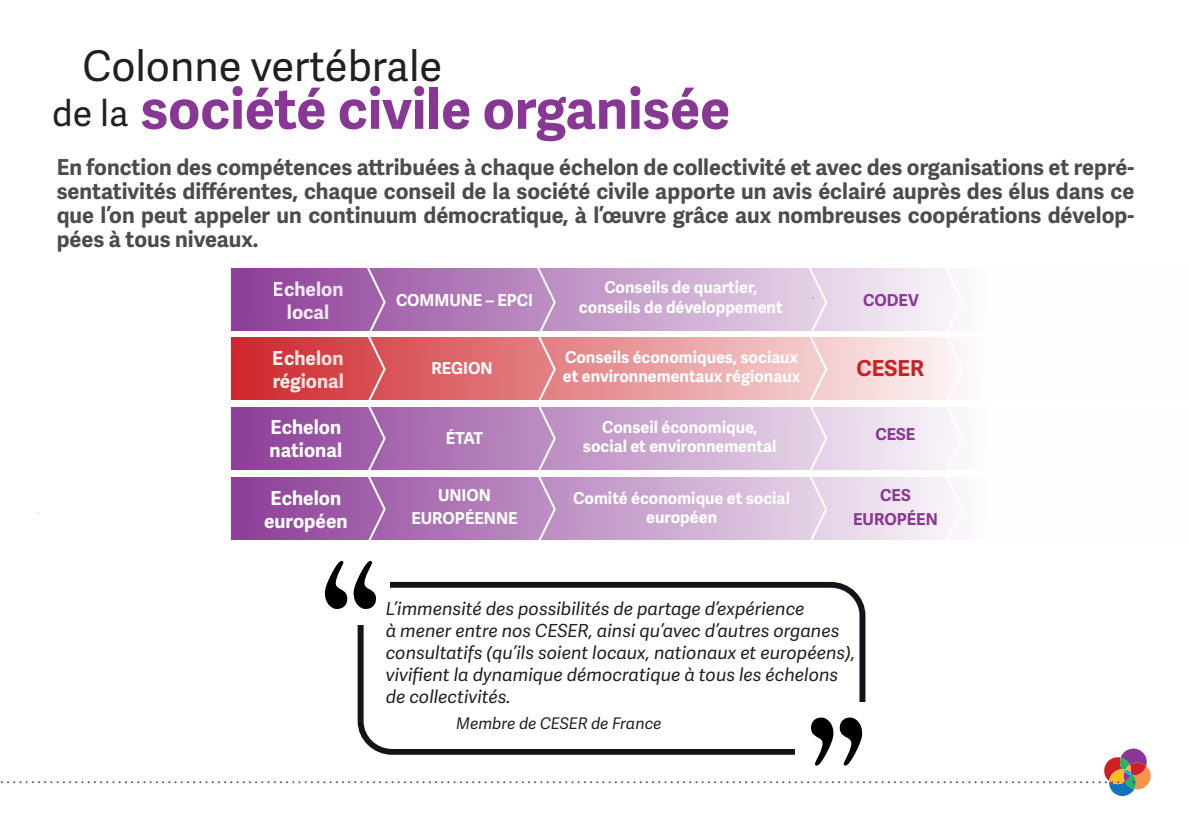
<style>
.page{position:relative;width:1191px;height:840px;background:#fff}
.page>*{position:absolute;margin:0;border:0;box-sizing:border-box;transform-origin:0 0}
.t1{font:700 55.4px "Adelle Sans";color:#893794}
.t2{font:42.2px "Adelle Sans";color:#231f20}
.t3{font:700 22px/24px "Adelle Sans";color:#4b4c4d;text-align:justify}
.t4{font:700 22px "Adelle Sans";color:#cd1f25}
.t5{font:700 19.2px/23.2px "Adelle Sans";color:#fff;text-align:center}
.t6{font:italic 18px/22px "Adelle Sans";color:#231f20}
.t7{font:700 16.4px/19.2px "Adelle Sans";color:#fff;text-align:center}
.t8{font:700 16.4px/23.2px "Adelle Sans";color:#893794;text-align:center}
.t9{font:italic 16px "Adelle Sans";color:#231f20}
.s1{font-weight:400;font-size:36px;color:#231f20}
</style>
<div class="page">
<svg style="left:357px;top:581px;width:508px;height:136px"></svg>
<div style="left:311px;top:545px;width:79px;height:79px;background:#fff"></div>
<svg style="left:353px;top:560px;width:23px;height:48px"></svg>
<svg style="left:325px;top:560px;width:22px;height:48px"></svg>
<div style="left:795px;top:701px;width:79px;height:79px;background:#fff"></div>
<div style="left:231px;top:268px;width:960px;height:62px;background:linear-gradient(to right,#92469c,#fff)"></div>
<svg style="left:231px;top:337px;width:711px;height:63px;background:#e48a8d"></svg>
<div style="left:231px;top:406px;width:960px;height:63px;background:linear-gradient(to right,#92469c,#fff)"></div>
<div style="left:231px;top:477px;width:960px;height:62px;background:linear-gradient(to right,#92469c,#fff)"></div>
<svg style="left:365px;top:268px;width:22px;height:272px;background:#bc78a6"></svg>
<svg style="left:535px;top:268px;width:22px;height:272px;background:#ce9dbe"></svg>
<svg style="left:806px;top:268px;width:22px;height:272px"></svg>
<svg style="left:942px;top:268px;width:22px;height:272px"></svg>
<svg style="left:0;top:717px;width:1150px;height:78px"></svg>
<h2 class="t2" style="left:82px;top:41px;width:361px">Colonne vertébrale</h2>
<h1 class="t1" style="left:52px;top:76px;width:679px"><span class="s1">de la</span> société civile organisée</h1>
<p class="t3" style="left:57px;top:155px;width:1079px">En fonction des compétences attribuées à chaque échelon de collectivité et avec des organisations et repré&shy;sentativités différentes, chaque conseil de la société civile apporte un avis éclairé auprès des élus dans ce que l’on peut appeler un continuum démocratique, à l’œuvre grâce aux nombreuses coopérations dévelop&shy;pées à tous niveaux.</p>
<p class="t5" style="left:273px;top:277px;width:72px">Echelon local</p>
<p class="t5" style="left:272px;top:346px;width:73px;text-align:left">Echelon régional</p>
<p class="t5" style="left:270px;top:416px;width:74px;text-align:left">Echelon national</p>
<p class="t5" style="left:264px;top:486px;width:85px">Echelon européen</p>
<p class="t7" style="left:396px;top:291px;width:138px">COMMUNE – EPCI</p>
<p class="t7" style="left:431px;top:358px;width:63px">REGION</p>
<p class="t7" style="left:579px;top:278px;width:205px">Conseils de quartier, conseils de développement</p>
<p class="t7" style="left:563px;top:347px;width:239px;text-align:left">Conseils économiques, sociaux et environnementaux régionaux</p>
<p class="t8" style="left:863px;top:289px;width:57px">CODEV</p>
<p class="t4" style="left:856px;top:354px;width:69px">CESER</p>
<p class="t7" style="left:446px;top:429px;width:39px">ÉTAT</p>
<p class="t7" style="left:411px;top:483px;width:108px;line-height:23.2px">UNION<br>EUROPÉENNE</p>
<p class="t7" style="left:583px;top:417px;width:195px">Conseil économique, social et environnemental</p>
<p class="t7" style="left:573px;top:488px;width:218px">Comité économique et social européen</p>
<p class="t8" style="left:875px;top:422px;width:41px">CESE</p>
<p class="t8" style="left:853px;top:484px;width:86px">CES<br>EUROPÉEN</p>
<p class="t6" style="left:386px;top:597px;width:471px">L’immensité des possibilités de partage d’expérience<br>à mener entre nos CESER, ainsi qu’avec d’autres organes consultatifs (qu’ils soient locaux, nationaux et européens), vivifient la dynamique démocratique à tous les échelons de collectivités.</p>
<p class="t9" style="left:456px;top:713px;width:207px">Membre de CESER de France</p>
</div>
